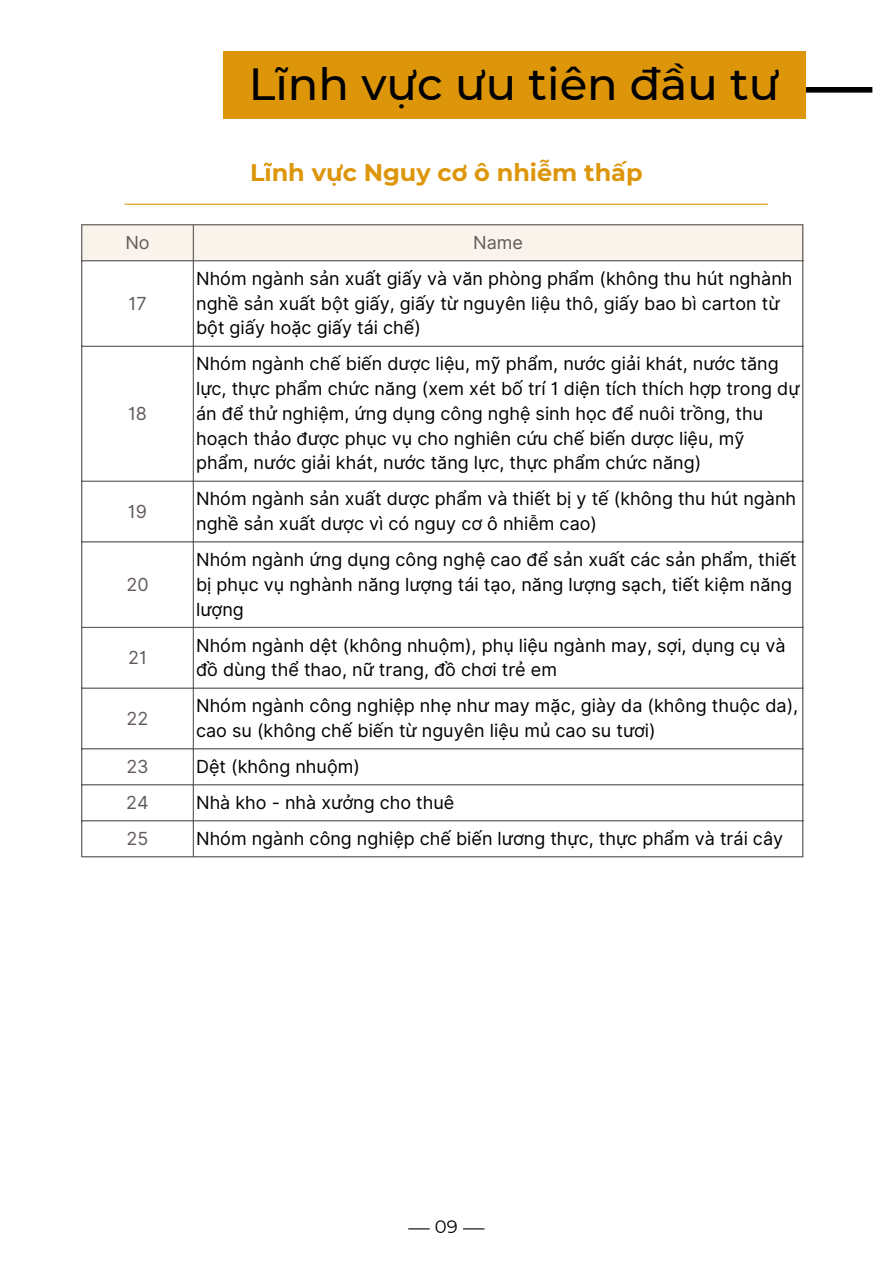
<style>
.page{position:relative;width:893px;height:1264px;background:#fff}
.page>*{position:absolute;margin:0;border:0;box-sizing:border-box;transform-origin:0 0}
.t1{font:500 45px "Montserrat";color:#010101}
.t2{font:700 24px "Montserrat";color:#dd9509}
.t3{font:18px/24.8px "Inter";color:#000}
.t4{font:18px "Inter";color:#625a5a}
.t5{font:18px "Montserrat";color:#010101}
</style>
<div class="page">
<div style="left:799px;top:87px;width:73px;height:6px;background:#000"></div>
<div style="left:223px;top:51px;width:582px;height:68px;background:#dd9509"></div>
<svg style="left:408px;top:1228px;width:21px;height:1px"></svg>
<svg style="left:463px;top:1228px;width:21px;height:1px"></svg>
<hr style="left:125px;top:204px;width:642px;height:1px;background:#dd9509">
<div style="left:82px;top:225px;width:720px;height:35px;background:#f8f4eb"></div>
<svg style="left:82px;top:261px;width:720px;height:595px"></svg>
<hr style="left:81px;top:225px;width:1px;height:631px;background:#625a5a">
<hr style="left:193px;top:225px;width:1px;height:631px;background:#625a5a">
<hr style="left:802px;top:225px;width:1px;height:631px;background:#625a5a">
<hr style="left:81px;top:224px;width:722px;height:1px;background:#625a5a">
<hr style="left:81px;top:260px;width:722px;height:1px;background:#625a5a">
<hr style="left:81px;top:346px;width:722px;height:1px;background:#625a5a">
<hr style="left:81px;top:480px;width:722px;height:2px;background:#625a5a">
<hr style="left:81px;top:541px;width:722px;height:1px;background:#625a5a">
<hr style="left:81px;top:627px;width:722px;height:1px;background:#625a5a">
<hr style="left:81px;top:687px;width:722px;height:1px;background:#625a5a">
<hr style="left:81px;top:748px;width:722px;height:1px;background:#625a5a">
<hr style="left:81px;top:784px;width:722px;height:1px;background:#625a5a">
<hr style="left:81px;top:820px;width:722px;height:1px;background:#625a5a">
<hr style="left:81px;top:856px;width:722px;height:1px;background:#625a5a">
<p class="t1" style="left:249px;top:56px;width:532px">Lĩnh vực ưu tiên đầu tư</p>
<p class="t2" style="left:250px;top:158px;width:394px">Lĩnh vực Nguy cơ ô nhiễm thấp</p>
<p class="t4" style="left:125px;top:232px;width:26px">No</p>
<p class="t4" style="left:473px;top:232px;width:51px">Name</p>
<p class="t4" style="left:128px;top:292px;width:20px">17</p>
<p class="t4" style="left:128px;top:402px;width:21px">18</p>
<p class="t4" style="left:128px;top:500px;width:21px">19</p>
<p class="t4" style="left:126px;top:573px;width:24px">20</p>
<p class="t4" style="left:128px;top:646px;width:20px">21</p>
<p class="t4" style="left:127px;top:707px;width:23px">22</p>
<p class="t3" style="left:196px;top:266px;width:598px">Nhóm ngành sản xuất giấy và văn phòng phẩm (không thu hút nghành nghề sản xuất bột giấy, giấy từ nguyên liệu thô, giấy bao bì carton từ bột giấy hoặc giấy tái chế)</p>
<p class="t3" style="left:196px;top:351px;width:605px">Nhóm ngành chế biến dược liệu, mỹ phẩm, nước giải khát, nước tăng lực, thực phẩm chức năng (xem xét bố trí 1 diện tích thích hợp trong dự án để thử nghiệm, ứng dụng công nghệ sinh học để nuôi trồng, thu hoạch thảo được phục vụ cho nghiên cứu chế biến dược liệu, mỹ phẩm, nước giải khát, nước tăng lực, thực phẩm chức năng)</p>
<p class="t3" style="left:196px;top:486px;width:601px">Nhóm ngành sản xuất dược phẩm và thiết bị y tế (không thu hút ngành nghề sản xuất dược vì có nguy cơ ô nhiễm cao)</p>
<p class="t3" style="left:196px;top:547px;width:602px">Nhóm ngành ứng dụng công nghệ cao để sản xuất các sản phẩm, thiết bị phục vụ nghành năng lượng tái tạo, năng lượng sạch, tiết kiệm năng lượng</p>
<p class="t3" style="left:196px;top:632px;width:591px">Nhóm ngành dệt (không nhuộm), phụ liệu ngành may, sợi, dụng cụ và đồ dùng thể thao, nữ trang, đồ chơi trẻ em</p>
<p class="t3" style="left:196px;top:693px;width:603px">Nhóm ngành công nghiệp nhẹ như may mặc, giày da (không thuộc da), cao su (không chế biến từ nguyên liệu mủ cao su tươi)</p>
<p class="t4" style="left:126px;top:755px;width:24px">23</p>
<p class="t3" style="left:196px;top:754px;width:165px">Dệt (không nhuộm)</p>
<p class="t4" style="left:126px;top:791px;width:24px">24</p>
<p class="t3" style="left:196px;top:790px;width:259px">Nhà kho - nhà xưởng cho thuê</p>
<p class="t4" style="left:127px;top:827px;width:23px">25</p>
<p class="t3" style="left:196px;top:826px;width:588px">Nhóm ngành công nghiệp chế biến lương thực, thực phẩm và trái cây</p>
<p class="t5" style="left:435px;top:1215px;width:24px">09</p>
</div>
